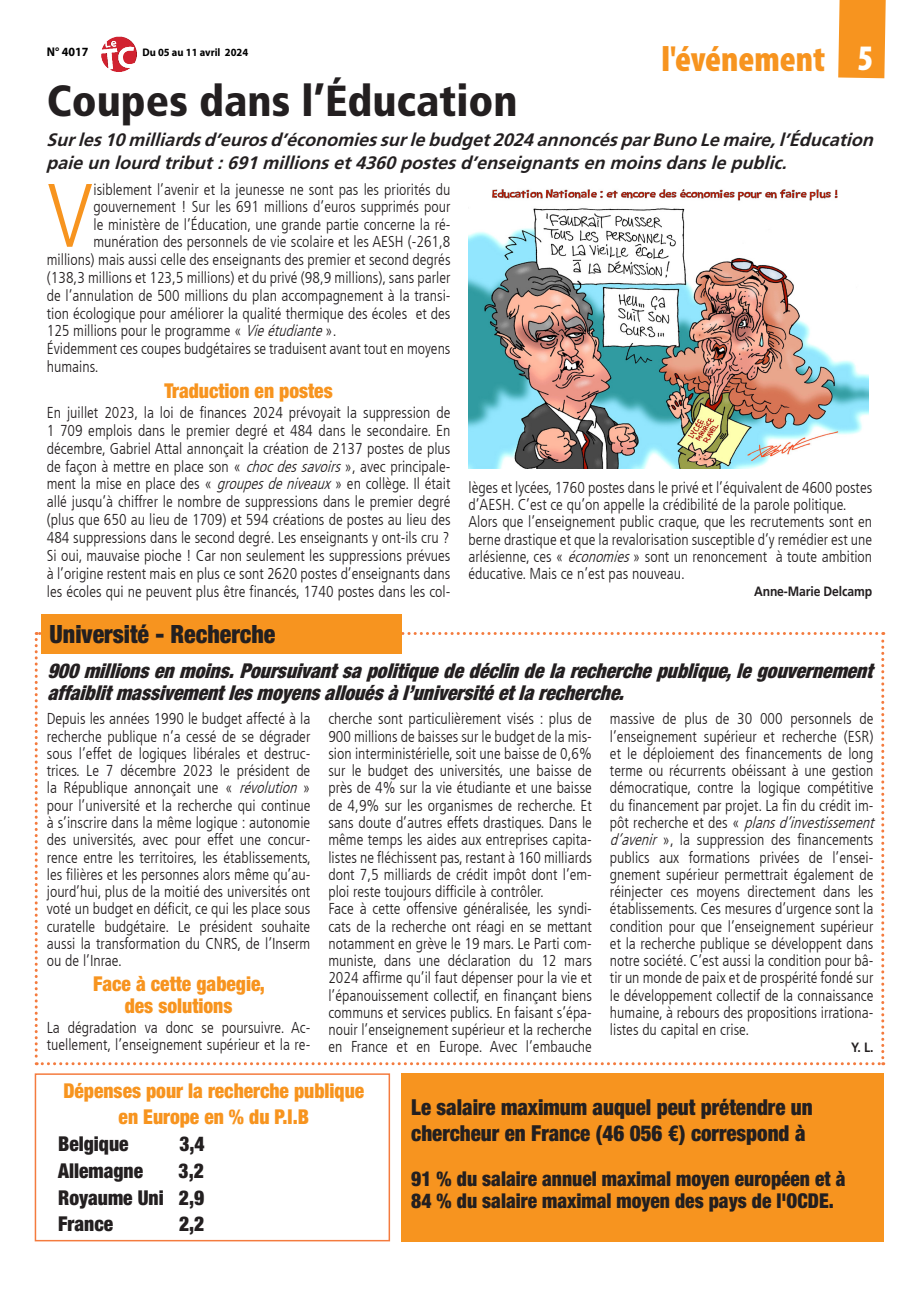
<style>
.page{position:relative;width:919px;height:1289px;background:#fff}
.page>*{position:absolute;margin:0;border:0;box-sizing:border-box;transform-origin:0 0}
._6_-_TEXTE{font:300 condensed 89.85px "Frutiger LT";color:#f7941f}
._3_-_TITRE{font:900 condensed 43.5px "Frutiger LT Std";color:#231f20}
.t1{font:900 condensed 36px "Myriad Pro";color:#f7941f}
.t2{font:900 condensed 36px "Myriad Pro";color:#fff}
._7_-_INTERTITRE{font:900 condensed 25.2px "Helvetica Neue";color:#231f20;scale:.95 1}
._7_-_INTERTITRE-2{font:900 condensed 22.05px/25.5px "Helvetica Neue";color:#231f20;scale:.95 1}
._7_-_INTERTITRE-3{font:italic 900 condensed 20.4px/22.5px "Helvetica Neue";color:#231f20;scale:.95 1}
._7_-_INTERTITRE-4{font:900 condensed 20.4px/22.5px "Helvetica Neue";color:#231f20;scale:.95 1}
._7_-_INTERTITRE-5{font:900 condensed 20.4px/22.5px "Helvetica Neue";color:#f7941f;text-align:center;scale:.95 1}
._5_-_CHAPO{font:italic 700 18px/22.5px "Frutiger LT Std";color:#231f20}
._6_-_TEXTE-2{font:300 condensed 15.75px/17.2px "Frutiger LT";color:#231f20;text-align:justify}
._8_-_SIGNATURE{font:700 13.5px "Frutiger LT Std";letter-spacing:-.01em;color:#231f20;scale:.9 1}
.t3{font:700 12.6px "Myriad Pro";color:#000;scale:.95 1}
.t4{font:700 10.95px "Myriad Pro";color:#000;scale:.95 1}
.s1{font-style:italic}
</style>
<div class="page">
<img style="left:101px;top:36px;width:35px;height:36px">
<div style="left:401px;top:1073px;width:483px;height:168px;background:#f7941f"></div>
<div style="left:838px;top:0;width:48px;height:78px;background:#f7941f"></div>
<div style="left:35px;top:1073px;width:355px;height:168px;border:2px solid #f47b3e"></div>
<svg style="left:35px;top:632px;width:849px;height:433px"></svg>
<div style="left:41px;top:614px;width:360px;height:39px;background:#f7941f"></div>
<img style="left:468px;top:189px;width:400px;height:279px">
<p class="t3" style="left:47px;top:43px;width:45px">N° 4017</p>
<p class="t4" style="left:142px;top:45px;width:113px">Du 05 au 11 avril 2024</p>
<p class="t1" style="left:661px;top:36px;width:165px">l'événement</p>
<p class="t2" style="left:857px;top:35px;width:17px">5</p>
<p class="_3_-_TITRE" style="left:47px;top:74px;width:472px">Coupes dans l’Éducation</p>
<p class="_5_-_CHAPO" style="left:46px;top:129px;width:833px">Surles10milliardsd’eurosd’économiessurlebudget2024annoncésparBuno Lemaire,l’Éducation paieun lourd tribut:691millionset4360postesd’enseignantsen moinsdanslepublic.</p>
<p class="_6_-_TEXTE" style="left:47px;top:165px;width:48px">V</p>
<p class="_6_-_TEXTE-2" style="left:93px;top:181px;width:358px">isiblement l’avenir et la jeunesse ne sont pas les priorités du</p>
<p class="_6_-_TEXTE-2" style="left:93px;top:198px;width:358px">gouvernement ! Sur les 691 millions d’euros supprimés pour</p>
<p class="_6_-_TEXTE-2" style="left:93px;top:216px;width:358px">le ministère de l’Éducation, une grande partie concerne la ré-</p>
<p class="_6_-_TEXTE-2" style="left:93px;top:233px;width:358px">munération des personnels de vie scolaire et les AESH (-261,8</p>
<p class="_6_-_TEXTE-2" style="left:47px;top:251px;width:405px">millions) mais aussi celle des enseignants des premier et second degrés</p>
<p class="_6_-_TEXTE-2" style="left:47px;top:269px;width:405px">(138,3 millions et 123,5 millions) et du privé (98,9 millions), sans parler</p>
<p class="_6_-_TEXTE-2" style="left:47px;top:287px;width:405px">de l’annulation de 500 millions du plan accompagnement à la transi-</p>
<p class="_6_-_TEXTE-2" style="left:47px;top:305px;width:405px">tion écologique pour améliorer la qualité thermique des écoles et des</p>
<p class="_6_-_TEXTE-2" style="left:47px;top:322px;width:291px">125 millions pour le programme « <span class="s1">Vieétudiante</span>».</p>
<p class="_6_-_TEXTE-2" style="left:47px;top:340px;width:405px;line-height:18px">Évidemment ces coupes budgétaires se traduisent avant tout en moyens humains.</p>
<p class="_7_-_INTERTITRE-5" style="left:165px;top:379px;width:178px">Traduction en postes</p>
<p class="_6_-_TEXTE-2" style="left:47px;top:403px;width:405px;line-height:18px">En juillet 2023, la loi de finances 2024 prévoyait la suppression de 1 709 emplois dans le premier degré et 484 dans le secondaire. En décembre, Gabriel Attal annonçait la création de 2137 postes de plus de façon à mettre en place son « <span class="s1">chocdessavoirs</span>», avec principale&shy;ment la mise en place des « <span class="s1">groupesdeniveaux</span>» en collège. Il était allé jusqu’à chiffrer le nombre de suppressions dans le premier degré (plus que 650 au lieu de 1709) et 594 créations de postes au lieu des 484 suppressions dans le second degré. Les enseignants y ont-ils cru ?</p>
<p class="_6_-_TEXTE-2" style="left:47px;top:547px;width:405px;line-height:18px">Si oui, mauvaise pioche ! Car non seulement les suppressions prévues à l’origine restent mais en plus ce sont 2620 postes d’enseignants dans les écoles qui ne peuvent plus être financés, 1740 postes dans les col-</p>
<p class="_6_-_TEXTE-2" style="left:468px;top:479px;width:405px">lèges et lycées, 1760 postes dans le privé et l’équivalent de 4600 postes d’AESH. C’est ce qu’on appelle la crédibilité de la parole politique.</p>
<p class="_6_-_TEXTE-2" style="left:468px;top:513px;width:405px">Alors que l’enseignement public craque, que les recrutements sont en berne drastique et que la revalorisation susceptible d’y remédier est une arlésienne, ces « <span class="s1">économies</span>» sont un renoncement à toute ambition éducative. Mais ce n’est pas nouveau.</p>
<p class="_8_-_SIGNATURE" style="left:754px;top:584px;width:133px">Anne-Marie Delcamp</p>
<p class="_7_-_INTERTITRE" style="left:50px;top:618px;width:239px">Université - Recherche</p>
<p class="_7_-_INTERTITRE-3" style="left:47px;top:659px;width:876px">900millionsenmoins.Poursuivantsapolitiquededéclindelarecherchepublique,legouvernement affaiblitmassivementlesmoyensallouésàl’universitéetlarecherche.</p>
<p class="_6_-_TEXTE-2" style="left:47px;top:710px;width:266px">Depuis les années 1990 le budget affecté à la recherche publique n’a cessé de se dégrader sous l’effet de logiques libérales et destruc&shy;trices. Le 7 décembre 2023 le président de la République annonçait une « <span class="s1">révolution</span> » pour l’université et la recherche qui continue à s’inscrire dans la même logique : autonomie des universités, avec pour effet une concur&shy;rence entre les territoires, les établissements, les filières et les personnes alors même qu’au&shy;jourd’hui, plus de la moitié des universités ont voté un budget en déficit, ce qui les place sous curatelle budgétaire. Le président souhaite aussi la transformation du CNRS, de l’Inserm ou de l’Inrae.</p>
<p class="_7_-_INTERTITRE-5" style="left:93px;top:971px;width:182px">Face à cette gabegie, des solutions</p>
<p class="_6_-_TEXTE-2" style="left:47px;top:1018px;width:265px">La dégradation va donc se poursuivre. Ac&shy;tuellement, l’enseignement supérieur et la re-</p>
<p class="_6_-_TEXTE-2" style="left:328px;top:710px;width:265px">cherche sont particulièrement visés : plus de 900 millions de baisses sur le budget de la mis&shy;sion interministérielle, soit une baisse de 0,6% sur le budget des universités, une baisse de près de 4% sur la vie étudiante et une baisse de 4,9% sur les organismes de recherche. Et sans doute d’autres effets drastiques. Dans le même temps les aides aux entreprises capita&shy;listes ne fléchissent pas, restant à 160 milliards dont 7,5 milliards de crédit impôt dont l’em&shy;ploi reste toujours difficile à contrôler.</p>
<p class="_6_-_TEXTE-2" style="left:328px;top:900px;width:265px">Face à cette offensive généralisée, les syndi&shy;cats de la recherche ont réagi en se mettant notamment en grève le 19 mars. Le Parti com&shy;muniste, dans une déclaration du 12 mars 2024 affirme qu’il faut dépenser pour la vie et l’épanouissement collectif, en finançant biens communs et services publics. En faisant s’épa&shy;nouir l’enseignement supérieur et la recherche en France et en Europe. Avec l’embauche</p>
<p class="_6_-_TEXTE-2" style="left:610px;top:710px;width:270px;text-align:left">massive de plus de 30 000 personnels de l’enseignement supérieur et recherche (ESR) et le déploiement des financements de long terme ou récurrents obéissant à une gestion démocratique, contre la logique compétitive du financement par projet. La fin du crédit im&shy;p ô t r e c h e r c h e e t d e s « <span class="s1">plansd’investissement d’avenir</span> », la suppression des financements publics aux formations privées de l’ensei&shy;gnement supérieur permettrait également de réinjecter ces moyens directement dans les établissements. Ces mesures d’urgence sont la condition pour que l’enseignement supérieur et la recherche publique se développent dans notre société. C’est aussi la condition pour bâ&shy;tir un monde de paix et de prospérité fondé sur le développement collectif de la connaissance humaine, à rebours des propositions irrationa&shy;listes du capital en crise.</p>
<p class="_8_-_SIGNATURE" style="left:850px;top:1039px;width:26px">Y. L.</p>
<p class="_7_-_INTERTITRE-5" style="left:63px;top:1078px;width:318px">Dépenses pour la recherche publique</p>
<p class="_7_-_INTERTITRE-5" style="left:119px;top:1105px;width:202px">en Europe en % du P.I.B</p>
<p class="_7_-_INTERTITRE-4" style="left:58px;top:1132px;width:76px">Belgique</p>
<p class="_7_-_INTERTITRE-4" style="left:179px;top:1132px;width:28px">3,4</p>
<p class="_7_-_INTERTITRE-4" style="left:58px;top:1158px;width:91px">Allemagne</p>
<p class="_7_-_INTERTITRE-4" style="left:179px;top:1158px;width:28px">3,2</p>
<p class="_7_-_INTERTITRE-4" style="left:58px;top:1185px;width:155px">Royaume Uni 2,9</p>
<p class="_7_-_INTERTITRE-4" style="left:58px;top:1212px;width:59px">France</p>
<p class="_7_-_INTERTITRE-4" style="left:179px;top:1212px;width:28px">2,2</p>
<p class="_7_-_INTERTITRE-2" style="left:411px;top:1094px;width:424px">Le salaire maximum auquel peut prétendre un chercheur en France (46 056 €) correspond à</p>
<p class="_7_-_INTERTITRE-4" style="left:411px;top:1166px;width:458px">91 % du salaire annuel maximal moyen européen et à<br>84 % du salaire maximal moyen des pays de l'OCDE.</p>
</div>
